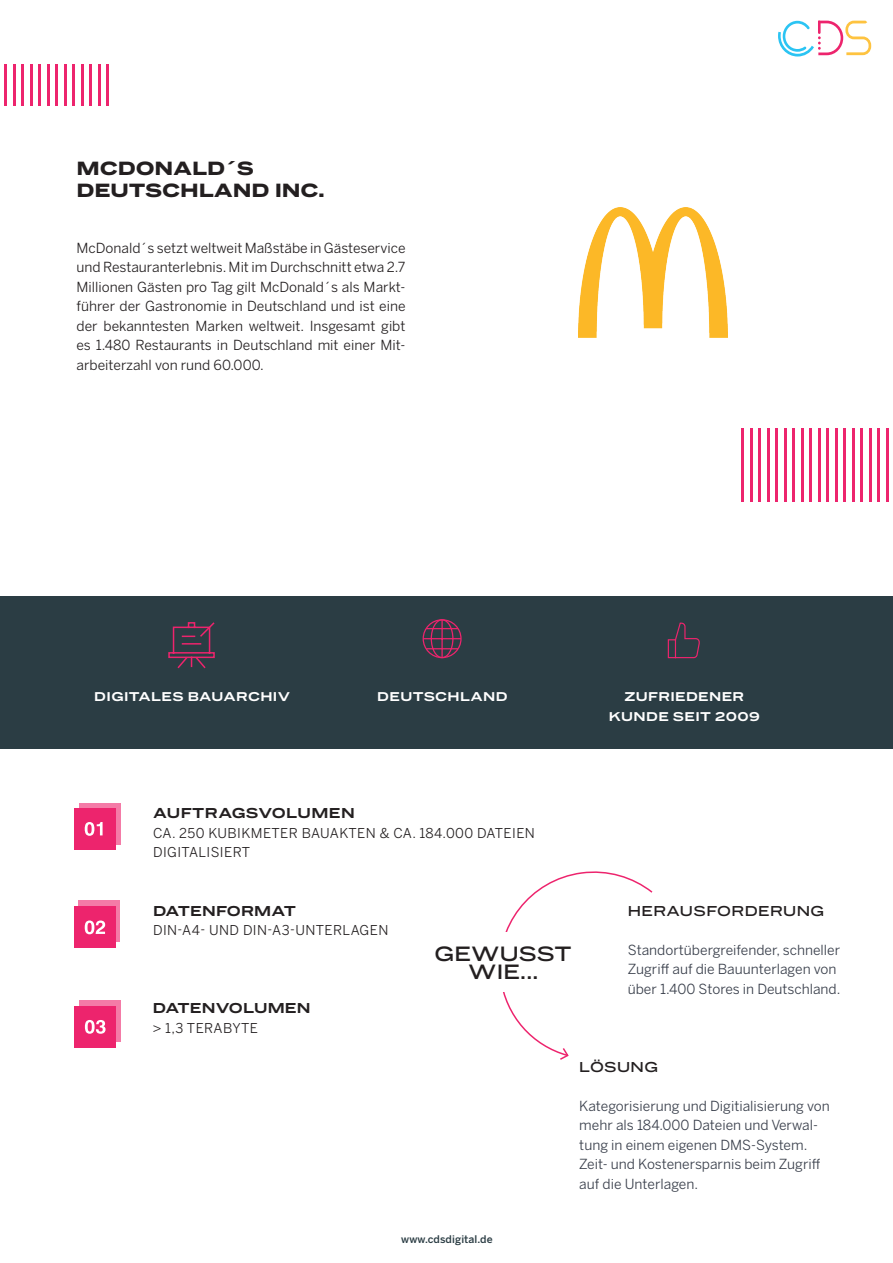
<style>
.page{position:relative;width:893px;height:1263px;background:#fff}
.page>*{position:absolute;margin:0;border:0;box-sizing:border-box;transform-origin:0 0}
.t1{font:500 19.5px/18px "Benton Sans Wide";letter-spacing:.01em;color:#231f20;text-align:center}
.t2{font:900 18px/22.5px "Benton Sans Wide";letter-spacing:-.01em;color:#231f20}
.t3{font:13.8px/19.5px "Benton Sans";color:#231f20;text-align:justify}
.t4{font:13.8px/19.5px "Benton Sans";color:#383e4a}
.t5{font:13.5px/19.5px "Benton Sans";letter-spacing:.03em;color:#231f20}
.t6{font:700 13.5px "Benton Sans Wide";letter-spacing:.01em;color:#231f20}
.t7{font:500 13.5px "Benton Sans Wide";letter-spacing:.03em;color:#231f20}
.t8{font:700 13.5px "Benton Sans Wide";letter-spacing:.03em;color:#231f20}
.t9{font:700 12px/19.5px "Benton Sans Wide";letter-spacing:.03em;color:#fff;text-align:center}
.t10{font:500 10.5px "Benton Sans";letter-spacing:.01em;color:#2b3d44}
</style>
<div class="page">
<div style="left:79px;top:803px;width:41px;height:41px;background:#f47ba7"></div>
<div style="left:74px;top:808px;width:42px;height:41px;background:#ed246d"></div>
<svg style="left:85px;top:822px;width:18px;height:14px"></svg>
<div style="left:0;top:596px;width:893px;height:153px;background:#2b3d44"></div>
<hr style="left:441px;top:620px;width:2px;height:37px;background:#ed246d">
<hr style="left:423px;top:638px;width:38px;height:1px;background:#ed246d">
<div style="left:431px;top:619px;width:22px;height:39px;border:1px solid #ed246d;border-radius:50%"></div>
<hr style="left:426px;top:628px;width:32px;height:1px;background:#ed246d">
<hr style="left:426px;top:648px;width:32px;height:1px;background:#ed246d">
<div style="left:423px;top:619px;width:39px;height:39px;border:1px solid #ed246d;border-radius:50%"></div>
<svg style="left:168px;top:622px;width:47px;height:47px"></svg>
<svg style="left:667px;top:622px;width:33px;height:37px"></svg>
<hr style="left:4px;top:64px;width:3px;height:41px;background:#ed246d">
<hr style="left:38px;top:64px;width:3px;height:41px;background:#ed246d">
<hr style="left:30px;top:64px;width:3px;height:41px;background:#ed246d">
<hr style="left:21px;top:64px;width:3px;height:41px;background:#ed246d">
<hr style="left:13px;top:64px;width:3px;height:41px;background:#ed246d">
<hr style="left:47px;top:64px;width:3px;height:41px;background:#ed246d">
<hr style="left:55px;top:64px;width:3px;height:41px;background:#ed246d">
<hr style="left:64px;top:64px;width:3px;height:41px;background:#ed246d">
<hr style="left:72px;top:64px;width:3px;height:41px;background:#ed246d">
<hr style="left:81px;top:64px;width:3px;height:41px;background:#ed246d">
<hr style="left:89px;top:64px;width:3px;height:41px;background:#ed246d">
<hr style="left:98px;top:64px;width:3px;height:41px;background:#ed246d">
<hr style="left:106px;top:64px;width:3px;height:41px;background:#ed246d">
<hr style="left:818px;top:428px;width:3px;height:74px;background:#ed246d">
<hr style="left:852px;top:428px;width:3px;height:74px;background:#ed246d">
<hr style="left:843px;top:428px;width:3px;height:74px;background:#ed246d">
<hr style="left:835px;top:428px;width:3px;height:74px;background:#ed246d">
<hr style="left:826px;top:428px;width:3px;height:74px;background:#ed246d">
<hr style="left:860px;top:428px;width:3px;height:74px;background:#ed246d">
<hr style="left:869px;top:428px;width:3px;height:74px;background:#ed246d">
<hr style="left:877px;top:428px;width:3px;height:74px;background:#ed246d">
<hr style="left:886px;top:428px;width:3px;height:74px;background:#ed246d">
<hr style="left:741px;top:428px;width:3px;height:74px;background:#ed246d">
<hr style="left:775px;top:428px;width:3px;height:74px;background:#ed246d">
<hr style="left:767px;top:428px;width:3px;height:74px;background:#ed246d">
<hr style="left:758px;top:428px;width:3px;height:74px;background:#ed246d">
<hr style="left:750px;top:428px;width:3px;height:74px;background:#ed246d">
<hr style="left:784px;top:428px;width:3px;height:74px;background:#ed246d">
<hr style="left:792px;top:428px;width:3px;height:74px;background:#ed246d">
<hr style="left:801px;top:428px;width:3px;height:74px;background:#ed246d">
<hr style="left:809px;top:428px;width:3px;height:74px;background:#ed246d">
<svg style="left:503px;top:871px;width:150px;height:189px"></svg>
<div style="left:423px;top:933px;width:160px;height:59px;background:#fff"></div>
<svg style="left:778px;top:21px;width:93px;height:36px"></svg>
<div style="left:79px;top:1000px;width:42px;height:41px;background:#f47ba7"></div>
<div style="left:75px;top:1006px;width:41px;height:41px;background:#ed246d"></div>
<svg style="left:85px;top:1020px;width:21px;height:14px"></svg>
<img style="left:579px;top:207px;width:148px;height:130px">
<svg style="left:78px;top:900px;width:41px;height:42px"></svg>
<div style="left:75px;top:907px;width:41px;height:41px;background:#ed246d"></div>
<svg style="left:85px;top:920px;width:20px;height:14px"></svg>
<h2 class="t2" style="left:77px;top:158px;width:250px">MCDONALD´S<br>DEUTSCHLAND INC.</h2>
<p class="t3" style="left:77px;top:238px;width:331px">McDonald´s setzt weltweit Maßstäbe in Gästeservice und Restauranterlebnis. Mit im Durchschnitt etwa 2.7<br>Millionen Gästen pro Tag gilt McDonald´s als Markt&shy;führer der Gastronomie in Deutschland und ist eine der bekanntesten Marken weltweit. Insgesamt gibt es 1.480 Restaurants in Deutschland mit einer Mit&shy;arbeiterzahl von rund 60.000.</p>
<p class="t9" style="left:94px;top:687px;width:197px">DIGITALES BAUARCHIV</p>
<p class="t9" style="left:377px;top:687px;width:132px">DEUTSCHLAND</p>
<p class="t9" style="left:609px;top:687px;width:153px">ZUFRIEDENER<br>KUNDE SEIT 2009</p>
<p class="t8" style="left:153px;top:805px;width:203px">AUFTRAGSVOLUMEN</p>
<p class="t5" style="left:153px;top:823px;width:383px">CA. 250 KUBIKMETER BAUAKTEN &amp; CA. 184.000 DATEIEN<br>DIGITALISIERT</p>
<p class="t6" style="left:153px;top:902px;width:145px">DATENFORMAT</p>
<p class="t5" style="left:153px;top:921px;width:237px">DIN-A4- UND DIN-A3-UNTERLAGEN</p>
<p class="t6" style="left:153px;top:1000px;width:159px">DATENVOLUMEN</p>
<p class="t5" style="left:153px;top:1018px;width:107px">&gt; 1,3 TERABYTE</p>
<h1 class="t1" style="left:434px;top:945px;width:139px">GEWUSST<br>WIE...</h1>
<p class="t7" style="left:628px;top:902px;width:198px">HERAUSFORDERUNG</p>
<p class="t4" style="left:628px;top:940px;width:214px">Standortübergreifender, schneller<br>Zugriff auf die Bauunterlagen von über 1.400 Stores in Deutschland.</p>
<p class="t7" style="left:579px;top:1058px;width:80px">LÖSUNG</p>
<p class="t4" style="left:579px;top:1096px;width:252px">Kategorisierung und Digitialisierung von mehr als 184.000 Dateien und Verwal&shy;tung in einem eigenen DMS-System.<br>Zeit- und Kostenersparnis beim Zugriff auf die Unterlagen.</p>
<p class="t10" style="left:401px;top:1232px;width:93px">www.cdsdigital.de</p>
</div>
